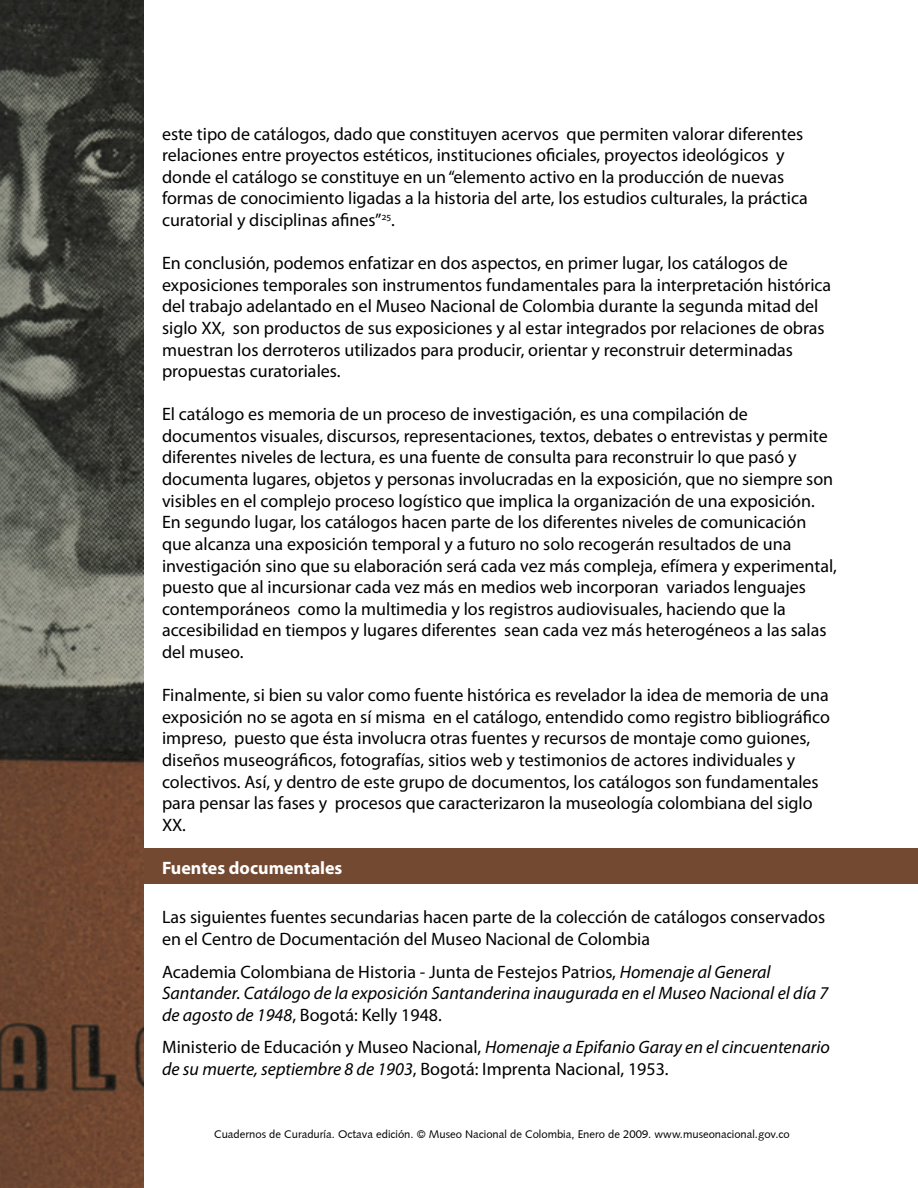
<style>
.page{position:relative;width:918px;height:1188px;background:#fff}
.page>*{position:absolute;margin:0;border:0;box-sizing:border-box;transform-origin:0 0}
.t1{font:18px/21.6px "Myriad Pro";color:#000}
.t2{font:italic 18px/21.6px "Myriad Pro";color:#000}
.t3{font:700 18px "Myriad Pro";color:#fff}
.t4{font:11.25px "Syntax";color:#000}
.s1{font-style:normal}
</style>
<div class="page">
<img style="left:0;top:0;width:143px;height:1188px">
<div style="left:144px;top:848px;width:774px;height:36px;background:#734931"></div>
<p class="t1" style="left:162px;top:122px;width:647px">este tipo de catálogos, dado que constituyen acervos que permiten valorar diferentes relaciones entre proyectos estéticos, instituciones oficiales, proyectos ideológicos y donde el catálogo se constituye en un “elemento activo en la producción de nuevas formas de conocimiento ligadas a la historia del arte, los estudios culturales, la práctica curatorial y disciplinas afines”<sup>25</sup>.</p>
<p class="t1" style="left:162px;top:252px;width:671px">En conclusión, podemos enfatizar en dos aspectos, en primer lugar, los catálogos de exposiciones temporales son instrumentos fundamentales para la interpretación histórica del trabajo adelantado en el Museo Nacional de Colombia durante la segunda mitad del siglo XX, son productos de sus exposiciones y al estar integrados por relaciones de obras muestran los derroteros utilizados para producir, orientar y reconstruir determinadas propuestas curatoriales.</p>
<p class="t1" style="left:162px;top:403px;width:676px">El catálogo es memoria de un proceso de investigación, es una compilación de documentos visuales, discursos, representaciones, textos, debates o entrevistas y permite diferentes niveles de lectura, es una fuente de consulta para reconstruir lo que pasó y documenta lugares, objetos y personas involucradas en la exposición, que no siempre son visibles en el complejo proceso logístico que implica la organización de una exposición.<br>En segundo lugar, los catálogos hacen parte de los diferentes niveles de comunicación que alcanza una exposición temporal y a futuro no solo recogerán resultados de una investigación sino que su elaboración será cada vez más compleja, efímera y experimental, puesto que al incursionar cada vez más en medios web incorporan variados lenguajes contemporáneos como la multimedia y los registros audiovisuales, haciendo que la accesibilidad en tiempos y lugares diferentes sean cada vez más heterogéneos a las salas del museo.</p>
<p class="t1" style="left:162px;top:684px;width:670px">Finalmente, si bien su valor como fuente histórica es revelador la idea de memoria de una exposición no se agota en sí misma en el catálogo, entendido como registro bibliográfico impreso, puesto que ésta involucra otras fuentes y recursos de montaje como guiones, diseños museográficos, fotografías, sitios web y testimonios de actores individuales y colectivos. Así, y dentro de este grupo de documentos, los catálogos son fundamentales para pensar las fases y procesos que caracterizaron la museología colombiana del siglo XX.</p>
<p class="t3" style="left:162px;top:856px;width:182px">Fuentes documentales</p>
<p class="t1" style="left:162px;top:906px;width:665px">Las siguientes fuentes secundarias hacen parte de la colección de catálogos conservados en el Centro de Documentación del Museo Nacional de Colombia</p>
<p class="t2" style="left:162px;top:960px;width:668px"><span class="s1">Academia Colombiana de Historia - Junta de Festejos Patrios,</span> Homenaje al General<br>Santander. Catálogo de la exposición Santanderina inaugurada en el Museo Nacional el día 7 de agosto de 1948<span class="s1">, Bogotá: Kelly 1948.</span></p>
<p class="t2" style="left:162px;top:1036px;width:669px"><span class="s1">Ministerio de Educación y Museo Nacional,</span> Homenaje a Epifanio Garay en el cincuentenario de su muerte, septiembre 8 de 1903<span class="s1">, Bogotá: Imprenta Nacional, 1953.</span></p>
<p class="t4" style="left:214px;top:1128px;width:577px">Cuadernos de Curaduría. Octava edición. © Museo Nacional de Colombia, Enero de 2009. www.museonacional.gov.co</p>
</div>
